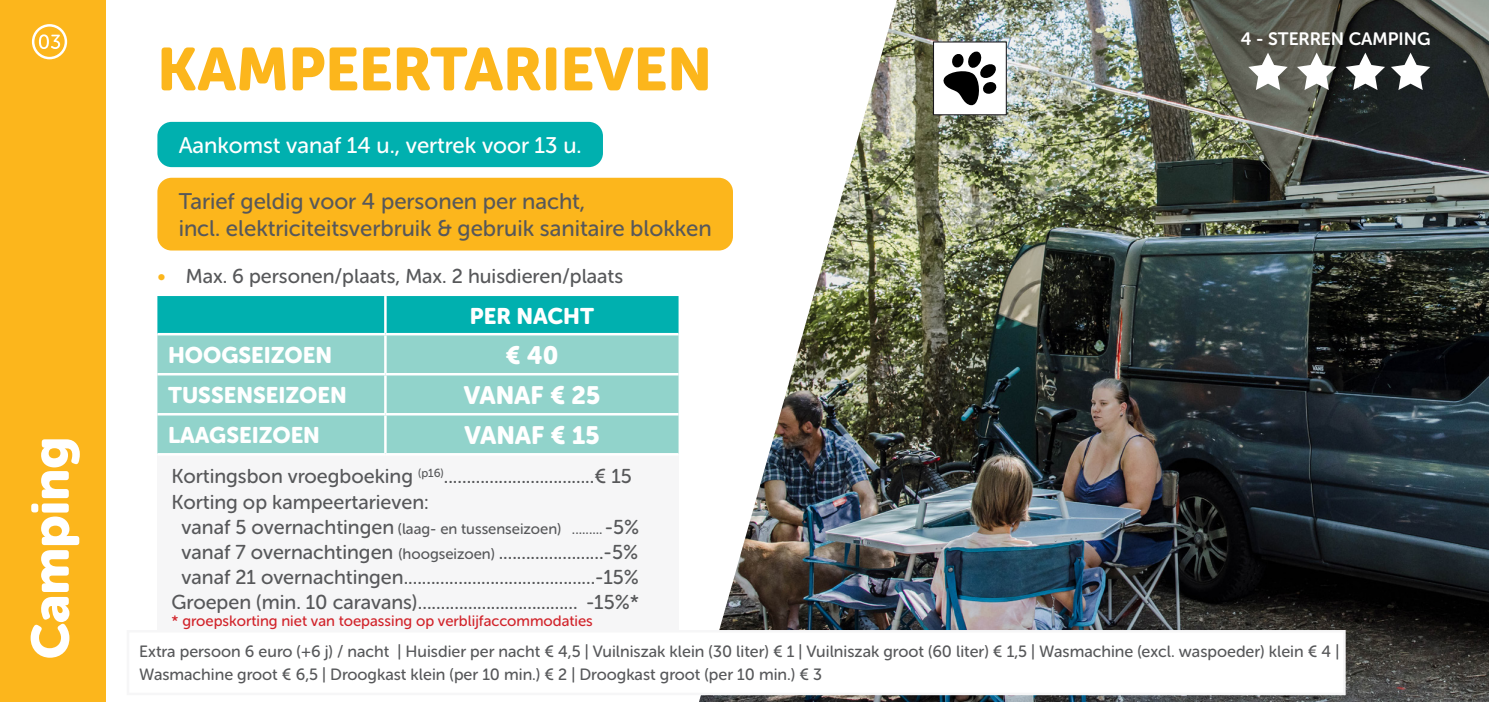
<style>
.page{position:relative;width:1489px;height:702px;background:#fff}
.page>*{position:absolute;margin:0;border:0;box-sizing:border-box;transform-origin:0 0}
.Paragraph_Style_1{font:60px "Museo Sans Rounded 900";color:#fcb61c}
.Paragraph_Style_1-2{font:52.5px "Museo Sans Rounded 900";color:#fff}
.Paragraph_Style_1-3{font:25px "Museo Sans Rounded 900";color:#fff}
.arcering_geel{font:22.5px/27.5px "Museo Sans Rounded 500";color:#57585a}
.Paragraph_Style_1-4{font:22.5px "Museo Sans Rounded 900";color:#fff}
.arcering_aankomst{font:22.5px "Museo Sans Rounded 500";color:#fff}
.t1{font:20px "Museo Sans Rounded 500";color:#57585a}
.Paragraph_Style_1-5{font:17.75px "Museo Sans Rounded 700";color:#fff}
.t2{font:16.25px/22.5px "Museo Sans Rounded 500";color:#57585a}
.t3{font:15px "Museo Sans Rounded 500";color:#57585a}
.t4{font:15px "Museo Sans Rounded 500";color:#d1232a}
.s1{color:#fcb61c}
.s2{font-size:20px}
.s3{font-size:15px}
</style>
<div class="page">
<img style="left:699px;top:0;width:789px;height:702px">
<div style="left:157px;top:296px;width:521px;height:37px;background:#00b0af"></div>
<div style="left:157px;top:335px;width:521px;height:118px;background:#91d3cb"></div>
<div style="left:157px;top:454px;width:521px;height:186px;background:#f6f6f7"></div>
<hr style="left:384px;top:296px;width:2px;height:37px;background:#fff">
<hr style="left:384px;top:335px;width:2px;height:38px;background:#fff">
<hr style="left:157px;top:373px;width:228px;height:2px;background:#fff">
<hr style="left:385px;top:373px;width:293px;height:2px;background:#fff">
<hr style="left:384px;top:375px;width:2px;height:38px;background:#fff">
<hr style="left:157px;top:413px;width:228px;height:2px;background:#fff">
<hr style="left:385px;top:413px;width:293px;height:2px;background:#fff">
<hr style="left:384px;top:415px;width:2px;height:38px;background:#fff">
<hr style="left:157px;top:453px;width:228px;height:2px;background:#fff">
<hr style="left:385px;top:453px;width:293px;height:2px;background:#fff">
<div style="left:157px;top:122px;width:446px;height:45px;background:#00b0af;border-radius:14px"></div>
<div style="left:157px;top:178px;width:576px;height:72px;background:#fcb61c;border-radius:14px"></div>
<div style="left:127px;top:630px;width:1218px;height:65px;background:#fff"></div>
<div style="left:0;top:0;width:106px;height:702px;background:#fcb61c"></div>
<svg style="left:1248px;top:53px;width:39px;height:37px"></svg>
<svg style="left:1296px;top:53px;width:40px;height:37px"></svg>
<svg style="left:1345px;top:53px;width:39px;height:37px"></svg>
<svg style="left:1390px;top:53px;width:39px;height:37px"></svg>
<svg style="left:39px;top:34px;width:21px;height:15px"></svg>
<div style="left:32px;top:24px;width:35px;height:35px;border:2px solid #fff;border-radius:50%"></div>
<div style="left:932px;top:41px;width:74px;height:74px;background:#fff;border:1px solid #17151a"></div>
<svg style="left:943px;top:51px;width:54px;height:55px"></svg>
<p class="Paragraph_Style_1-2" style="left:21px;top:659px;width:224px;rotate:-90deg">Camping</p>
<p class="Paragraph_Style_1" style="left:157px;top:35px;width:556px">KAMPEERTARIEVEN</p>
<p class="arcering_aankomst" style="left:179px;top:133px;width:404px">Aankomst vanaf 14 u., vertrek voor 13 u.</p>
<p class="arcering_geel" style="left:179px;top:187px;width:534px">Tarief geldig voor 4 personen per nacht,<br>incl. elektriciteitsverbruik &amp; gebruik sanitaire blokken</p>
<p class="t1" style="left:157px;top:265px;width:467px"><span class="s1">•</span> Max. 6 personen/plaats, Max. 2 huisdieren/plaats</p>
<p class="Paragraph_Style_1-4" style="left:470px;top:303px;width:126px">PER NACHT</p>
<p class="Paragraph_Style_1-4" style="left:168px;top:342px;width:166px">HOOGSEIZOEN</p>
<p class="Paragraph_Style_1-3" style="left:505px;top:340px;width:54px">€ 40</p>
<p class="Paragraph_Style_1-4" style="left:168px;top:382px;width:180px">TUSSENSEIZOEN</p>
<p class="Paragraph_Style_1-3" style="left:463px;top:380px;width:138px">VANAF € 25</p>
<p class="Paragraph_Style_1-4" style="left:168px;top:422px;width:153px">LAAGSEIZOEN</p>
<p class="Paragraph_Style_1-3" style="left:464px;top:420px;width:137px">VANAF € 15</p>
<p class="t1" style="left:171px;top:465px;width:462px">Kortingsbon vroegboeking <sup>(p16)</sup>.................................€ 15</p>
<p class="t1" style="left:171px;top:490px;width:259px">Korting op kampeertarieven:</p>
<p class="t3" style="left:181px;top:520px;width:459px"><span class="s2">vanaf 5 overnachtingen</span> (laag- en tussenseizoen) .........<span class="s2">-5%</span></p>
<p class="t1" style="left:181px;top:540px;width:458px">vanaf 7 overnachtingen <span class="s3">(hoogseizoen)</span> .......................-5%</p>
<p class="t1" style="left:181px;top:565px;width:459px">vanaf 21 overnachtingen..........................................-15%</p>
<p class="t1" style="left:171px;top:590px;width:469px">Groepen (min. 10 caravans)................................... -15%*</p>
<p class="t4" style="left:171px;top:612px;width:423px">* groepskorting niet van toepassing op verblijfaccommodaties</p>
<p class="Paragraph_Style_1-5" style="left:1240px;top:29px;width:191px">4 - STERREN CAMPING</p>
<p class="t2" style="left:139px;top:640px;width:1201px">Extra persoon 6 euro (+6 j) / nacht | Huisdier per nacht € 4,5 | Vuilniszak klein (30 liter) € 1 | Vuilniszak groot (60 liter) € 1,5 | Wasmachine (excl. waspoeder) klein € 4 |<br>Wasmachine groot € 6,5 | Droogkast klein (per 10 min.) € 2 | Droogkast groot (per 10 min.) € 3</p>
</div>
